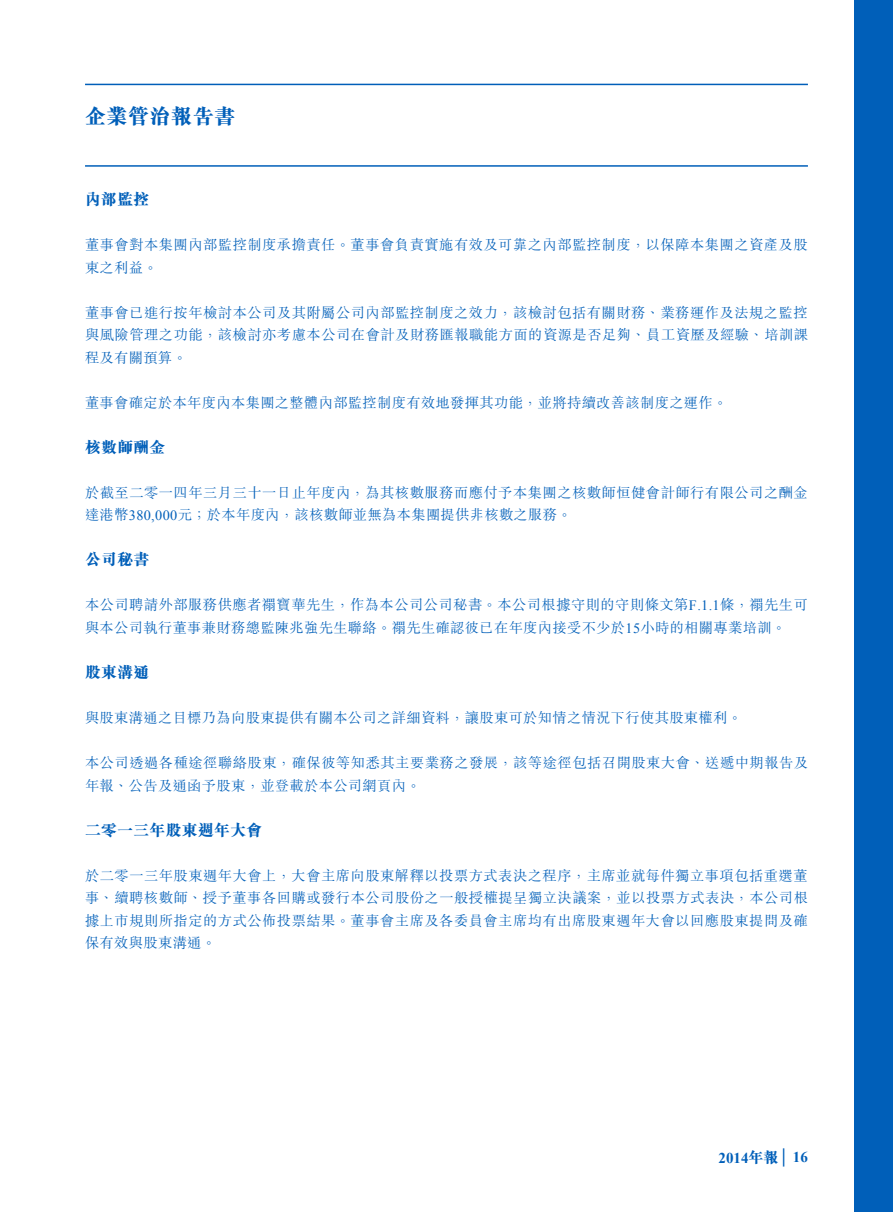
<style>
.page{position:relative;width:893px;height:1212px;background:#fff}
.page>*{position:absolute;margin:0;border:0;box-sizing:border-box;transform-origin:0 0}
.t1{font:800 21px "M Sung HK";letter-spacing:.025em;color:#005fb9}
.t2{font:800 15.75px "M Sung HK";letter-spacing:.025em;color:#005fb9}
.t3{font:700 15px "Times New Roman";color:#005fb9}
.t4{font:300 14.25px/22.5px "M Sung HK";letter-spacing:.035em;color:#005fb9}
.s1{font-family:"Times New Roman";font-weight:400}
.s2{font-family:"M Sung HK";font-weight:800}
</style>
<div class="page">
<hr style="left:85px;top:165px;width:723px;height:2px;background:#005fb9">
<hr style="left:85px;top:84px;width:723px;height:1px;background:#005fb9">
<div style="left:855px;top:0;width:38px;height:1212px;background:#005fb9"></div>
<h1 class="t1" style="left:85px;top:101px;width:152px">企業管治報告書</h1>
<p class="t2" style="left:85px;top:189px;width:66px">內部監控</p>
<p class="t4" style="left:85px;top:233px;width:724px">董事會對本集團內部監控制度承擔責任。董事會負責實施有效及可靠之內部監控制度，以保障本集團之資產及股東之利益。</p>
<p class="t4" style="left:85px;top:301px;width:725px;text-align:justify">董事會已進行按年檢討本公司及其附屬公司內部監控制度之效力，該檢討包括有關財務、業務運作及法規之監控與風險管理之功能，該檢討亦考慮本公司在會計及財務匯報職能方面的資源是否足夠、員工資歷及經驗、培訓課程及有關預算。</p>
<p class="t4" style="left:85px;top:391px;width:644px">董事會確定於本年度內本集團之整體內部監控制度有效地發揮其功能，並將持續改善該制度之運作。</p>
<p class="t2" style="left:85px;top:436px;width:82px">核數師酬金</p>
<p class="t4" style="left:85px;top:481px;width:724px">於截至二零一四年三月三十一日止年度內，為其核數服務而應付予本集團之核數師恒健會計師行有限公司之酬金達港幣<span class="s1">380,000</span>元；於本年度內，該核數師並無為本集團提供非核數之服務。</p>
<p class="t2" style="left:85px;top:549px;width:66px">公司秘書</p>
<p class="t4" style="left:85px;top:593px;width:724px">本公司聘請外部服務供應者禤寶華先生，作為本公司公司秘書。本公司根據守則的守則條文第<span class="s1">F.1.1</span>條，禤先生可與本公司執行董事兼財務總監陳兆強先生聯絡。禤先生確認彼已在年度內接受不少於<span class="s1">15</span>小時的相關專業培訓。</p>
<p class="t2" style="left:85px;top:661px;width:66px">股東溝通</p>
<p class="t4" style="left:85px;top:706px;width:658px">與股東溝通之目標乃為向股東提供有關本公司之詳細資料，讓股東可於知情之情況下行使其股東權利。</p>
<p class="t4" style="left:85px;top:751px;width:725px">本公司透過各種途徑聯絡股東，確保彼等知悉其主要業務之發展，該等途徑包括召開股東大會、送遞中期報告及年報、公告及通函予股東，並登載於本公司網頁內。</p>
<p class="t2" style="left:85px;top:819px;width:179px">二零一三年股東週年大會</p>
<p class="t4" style="left:85px;top:863px;width:724px;text-align:justify">於二零一三年股東週年大會上，大會主席向股東解釋以投票方式表決之程序，主席並就每件獨立事項包括重選董事、續聘核數師、授予董事各回購或發行本公司股份之一般授權提呈獨立決議案，並以投票方式表決，本公司根據上市規則所指定的方式公佈投票結果。董事會主席及各委員會主席均有出席股東週年大會以回應股東提問及確保有效與股東溝通。</p>
<p class="t3" style="left:719px;top:1147px;width:91px">2014<span class="s2">年報</span>│ 16</p>
</div>
